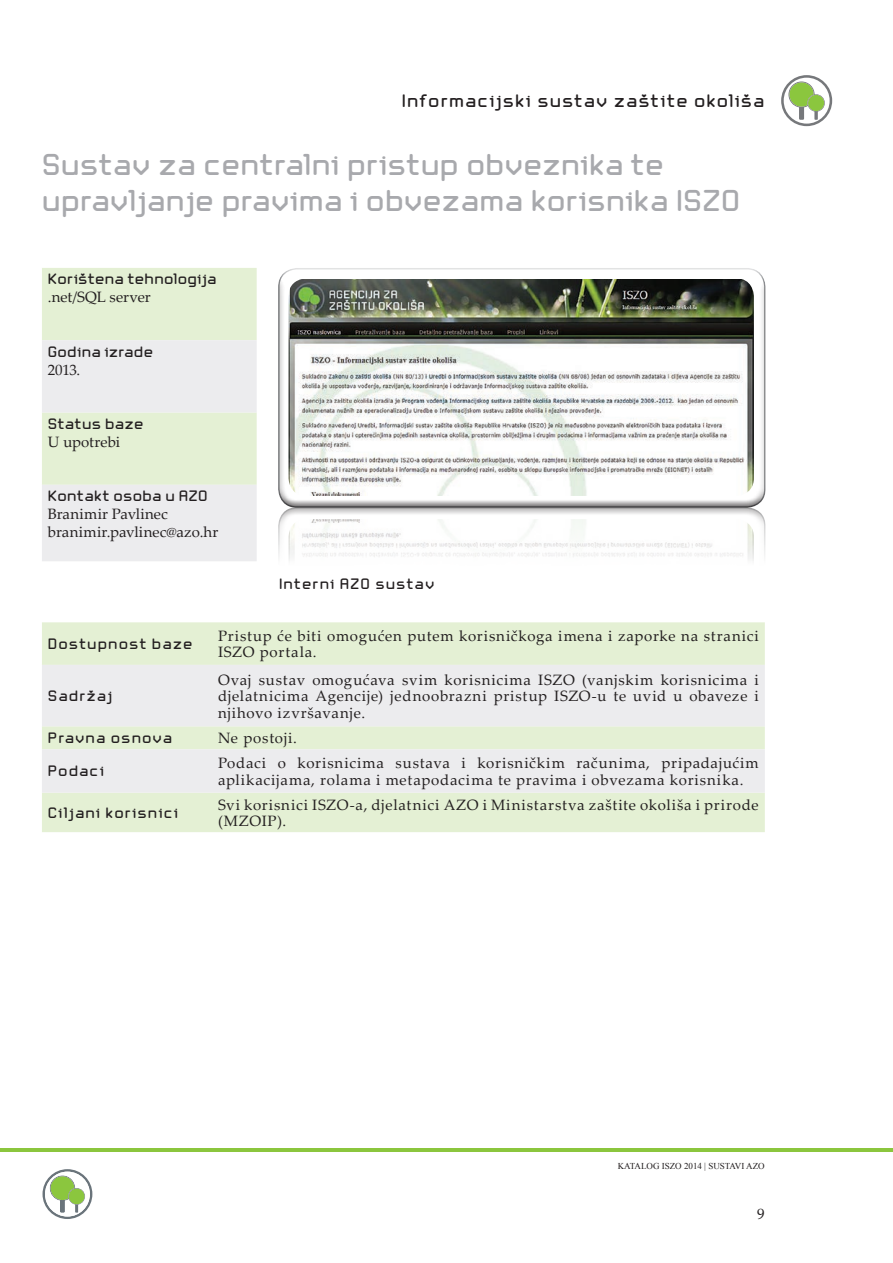
<style>
.page{position:relative;width:893px;height:1263px;background:#fff}
.page>*{position:absolute;margin:0;border:0;box-sizing:border-box;transform-origin:0 0}
.Naslovi{font:500 30px/36px "AZ Okapitala";letter-spacing:-.005em;color:#a8a9ad}
.t1{font:500 18px "AZ Okapitala";letter-spacing:.05em;color:#231f20}
.Tekst_u_doljnjij_tab{font:15px/16.5px "Palatino Linotype";letter-spacing:.05em;color:#231f20}
.Tekst_u_doljnjij_tab-2{font:500 15px "AZ Okapitala";letter-spacing:.055em;color:#231f20}
.Tekst_u_tablici{font:15px "Palatino Linotype";letter-spacing:.005em;color:#231f20}
.Tekst_u_doljnjij_tab-3{font:500 15px "AZ Okapitala";letter-spacing:.01em;color:#231f20}
.t2{font:9px "Times New Roman";color:#231f20}
</style>
<div class="page">
<hr style="left:0;top:1148px;width:893px;height:4px;background:#8bc63e">
<svg style="left:43px;top:1169px;width:49px;height:50px"></svg>
<div style="left:277px;top:507px;width:489px;height:231px;background:#231f20;opacity:.75"></div>
<img style="left:288px;top:519px;width:466px;height:103px">
<div style="left:42px;top:268px;width:215px;height:72px;background:#e4f0d4"></div>
<svg style="left:42px;top:340px;width:215px;height:221px;background:#e9ede5"></svg>
<div style="left:42px;top:622px;width:723px;height:210px;background:#e4f0d4"></div>
<svg style="left:42px;top:665px;width:723px;height:128px;background:#eaece9"></svg>
<div style="left:277px;top:267px;width:489px;height:221px;background:#fff;opacity:.75"></div>
<div style="left:277px;top:277px;width:489px;height:231px;background:#231f20;opacity:.75"></div>
<img style="left:288px;top:279px;width:466px;height:217px">
<svg style="left:781px;top:75px;width:51px;height:51px"></svg>
<p class="t1" style="left:402px;top:91px;width:364px">Informacijski sustav zaštite okoliša</p>
<p class="Naslovi" style="left:42px;top:147px;width:700px">Sustav za centralni pristup obveznika te upravljanje pravima i obvezama korisnika ISZO</p>
<p class="Tekst_u_doljnjij_tab-3" style="left:48px;top:271px;width:170px">Korištena tehnologija</p>
<p class="Tekst_u_tablici" style="left:48px;top:287px;width:104px">.net/SQL server</p>
<p class="Tekst_u_doljnjij_tab-3" style="left:48px;top:343px;width:107px">Godina izrade</p>
<p class="Tekst_u_tablici" style="left:48px;top:359px;width:34px">2013.</p>
<p class="Tekst_u_doljnjij_tab-3" style="left:48px;top:415px;width:97px">Status baze</p>
<p class="Tekst_u_tablici" style="left:48px;top:431px;width:74px">U upotrebi</p>
<p class="Tekst_u_doljnjij_tab-3" style="left:48px;top:488px;width:161px">Kontakt osoba u AZO</p>
<p class="Tekst_u_tablici" style="left:48px;top:503px;width:121px">Branimir Pavlinec</p>
<p class="Tekst_u_tablici" style="left:48px;top:521px;width:172px">branimir.pavlinec@azo.hr</p>
<p class="Tekst_u_doljnjij_tab-2" style="left:279px;top:575px;width:157px">Interni AZO sustav</p>
<p class="Tekst_u_doljnjij_tab-2" style="left:48px;top:635px;width:146px">Dostupnost baze</p>
<p class="Tekst_u_doljnjij_tab" style="left:218px;top:627px;width:542px">Pristup će biti omogućen putem korisničkoga imena i zaporke na stranici<br>ISZO portala.</p>
<p class="Tekst_u_doljnjij_tab-2" style="left:48px;top:687px;width:66px">Sadržaj</p>
<p class="Tekst_u_doljnjij_tab" style="left:218px;top:671px;width:542px;text-align:justify">Ovaj sustav omogućava svim korisnicima ISZO (vanjskim korisnicima i djelatnicima Agencije) jednoobrazni pristup ISZO-u te uvid u obaveze i njihovo izvršavanje.</p>
<p class="Tekst_u_doljnjij_tab-2" style="left:48px;top:729px;width:126px">Pravna osnova</p>
<p class="Tekst_u_doljnjij_tab" style="left:218px;top:729px;width:80px">Ne postoji.</p>
<p class="Tekst_u_doljnjij_tab-2" style="left:48px;top:763px;width:58px">Podaci</p>
<p class="Tekst_u_doljnjij_tab" style="left:218px;top:754px;width:542px">Podaci o korisnicima sustava i korisničkim računima, pripadajućim aplikacijama, rolama i metapodacima te pravima i obvezama korisnika.</p>
<p class="Tekst_u_doljnjij_tab-2" style="left:48px;top:804px;width:132px">Ciljani korisnici</p>
<p class="Tekst_u_doljnjij_tab" style="left:218px;top:796px;width:542px">Svi korisnici ISZO-a, djelatnici AZO i Ministarstva zaštite okoliša i prirode (MZOIP).</p>
<p class="t2" style="left:618px;top:1160px;width:148px">KATALOG ISZO 2014 | SUSTAVI AZO</p>
<p class="Tekst_u_doljnjij_tab" style="left:757px;top:1205px;width:9px">9</p>
</div>
